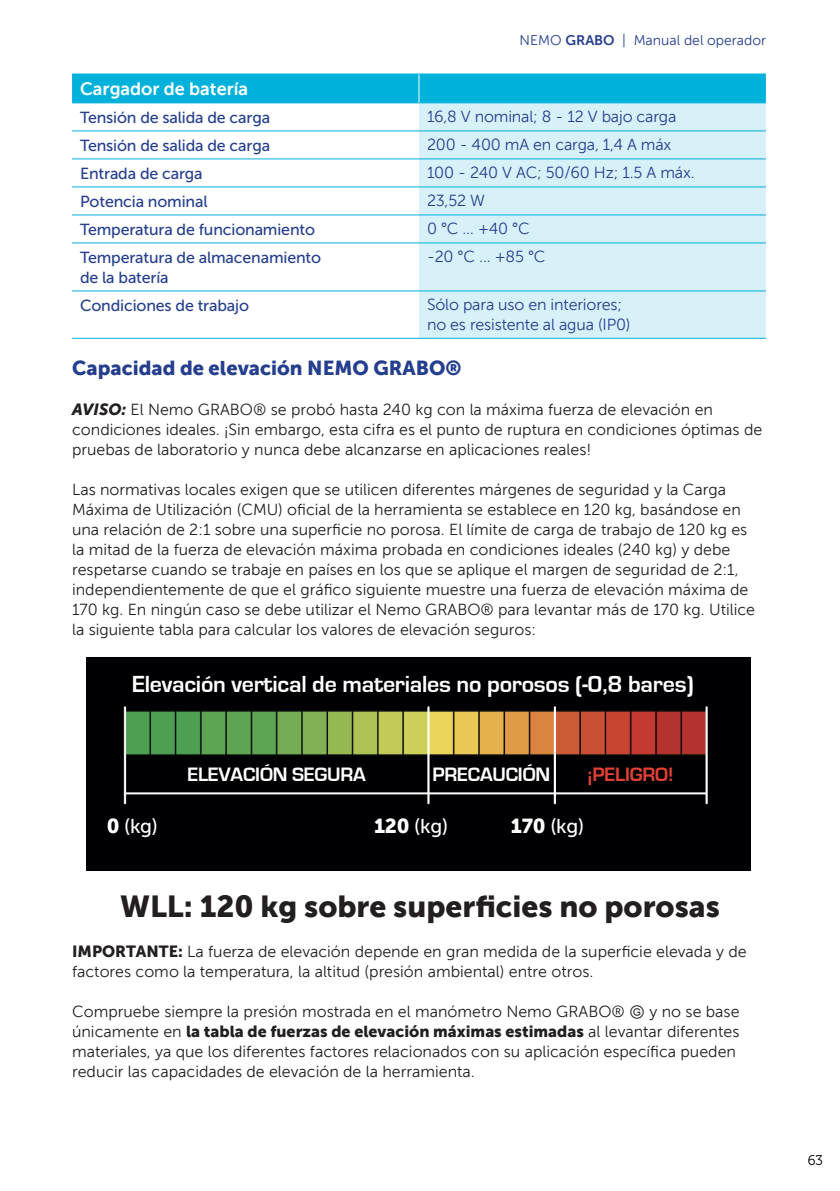
<style>
.page{position:relative;width:840px;height:1191px;background:#fff}
.page>*{position:absolute;margin:0;border:0;box-sizing:border-box;transform-origin:0 0}
.t1{font:30px "Museo Sans 900";color:#231f20}
.t2{font:700 24px "Eurostile";letter-spacing:-.01em;color:#fff}
.t3{font:20px "Museo Sans 900";color:#253f8e}
.t4{font:700 20px "Eurostile";letter-spacing:-.01em;color:#fff}
.t5{font:20px "Museo Sans 500";color:#fff}
.t6{font:700 20px "Eurostile";letter-spacing:-.01em;color:#e24035}
.t7{font:18px "Museo Sans 700";color:#fff}
.t8{font:16px/20px "Museo Sans 300";color:#231f20}
.t9{font:16px/20px "Museo Sans 500";letter-spacing:-.01em;color:#253f8e}
.t10{font:16px/20px "Museo Sans 300";letter-spacing:-.01em;color:#253f8e}
.t11{font:16px "Museo Sans 900";color:#231f20}
.t12{font:14px "Museo Sans 300";color:#253f8e}
.t13{font:14px "Museo 300";color:#000}
.s1{font-family:"Museo Sans 700"}
.s2{font-family:"Museo Sans 900";font-style:italic}
.s3{font-family:"Museo Sans 900"}
.s4{font-family:"Arial Unicode MS"}
.s5{font-family:"Museo Sans 300"}
</style>
<div class="page">
<div style="left:419px;top:104px;width:346px;height:234px;background:#d8f0f8"></div>
<hr style="left:72px;top:103px;width:347px;height:1px;background:#00b1dc">
<hr style="left:419px;top:103px;width:346px;height:1px;background:#00b1dc">
<hr style="left:72px;top:131px;width:347px;height:1px;background:#00b1dc">
<hr style="left:419px;top:131px;width:346px;height:1px;background:#00b1dc">
<hr style="left:72px;top:159px;width:347px;height:1px;background:#00b1dc">
<hr style="left:419px;top:159px;width:346px;height:1px;background:#00b1dc">
<hr style="left:72px;top:187px;width:347px;height:1px;background:#00b1dc">
<hr style="left:419px;top:187px;width:346px;height:1px;background:#00b1dc">
<hr style="left:72px;top:215px;width:347px;height:1px;background:#00b1dc">
<hr style="left:419px;top:215px;width:346px;height:1px;background:#00b1dc">
<hr style="left:72px;top:243px;width:347px;height:1px;background:#00b1dc">
<hr style="left:419px;top:243px;width:346px;height:1px;background:#00b1dc">
<hr style="left:72px;top:291px;width:347px;height:1px;background:#00b1dc">
<hr style="left:419px;top:291px;width:346px;height:1px;background:#00b1dc">
<hr style="left:72px;top:338px;width:347px;height:1px;background:#00b1dc">
<hr style="left:419px;top:338px;width:346px;height:1px;background:#00b1dc">
<div style="left:72px;top:74px;width:693px;height:29px;background:#00b1dc"></div>
<img style="left:86px;top:658px;width:664px;height:213px">
<p class="t12" style="left:519px;top:32px;width:248px">NEMO <span class="s1">GRABO</span> | Manual del operador</p>
<p class="t7" style="left:80px;top:79px;width:169px">Cargador de batería</p>
<p class="t9" style="left:80px;top:107px;width:191px">Tensión de salida de carga</p>
<p class="t10" style="left:427px;top:107px;width:251px">16,8 V nominal; 8 - 12 V bajo carga</p>
<p class="t9" style="left:80px;top:135px;width:191px">Tensión de salida de carga</p>
<p class="t10" style="left:427px;top:135px;width:246px">200 - 400 mA en carga, 1,4 A máx</p>
<p class="t9" style="left:80px;top:163px;width:124px">Entrada de carga</p>
<p class="t10" style="left:427px;top:163px;width:269px">100 - 240 V AC; 50/60 Hz; 1.5 A máx.</p>
<p class="t9" style="left:80px;top:191px;width:129px">Potencia nominal</p>
<p class="t10" style="left:427px;top:191px;width:59px">23,52 W</p>
<p class="t9" style="left:80px;top:219px;width:236px">Temperatura de funcionamiento</p>
<p class="t10" style="left:427px;top:219px;width:104px">0 °C … +40 °C</p>
<p class="t9" style="left:80px;top:247px;width:242px">Temperatura de almacenamiento de la batería</p>
<p class="t10" style="left:427px;top:247px;width:120px">-20 °C ... +85 °C</p>
<p class="t9" style="left:80px;top:295px;width:170px">Condiciones de trabajo</p>
<p class="t10" style="left:427px;top:295px;width:205px">Sólo para uso en interiores; no es resistente al agua (IP0)</p>
<p class="t3" style="left:72px;top:356px;width:390px">Capacidad de elevación NEMO GRABO®</p>
<p class="t8" style="left:72px;top:399px;width:691px"><span class="s2">AVISO:</span> El Nemo GRABO® se probó hasta 240 kg con la máxima fuerza de elevación en condiciones ideales. ¡Sin embargo, esta cifra es el punto de ruptura en condiciones óptimas de pruebas de laboratorio y nunca debe alcanzarse en aplicaciones reales!</p>
<p class="t8" style="left:72px;top:479px;width:684px">Las normativas locales exigen que se utilicen diferentes márgenes de seguridad y la Carga Máxima de Utilización (CMU) oficial de la herramienta se establece en 120 kg, basándose en una relación de 2:1 sobre una superficie no porosa. El límite de carga de trabajo de 120 kg es la mitad de la fuerza de elevación máxima probada en condiciones ideales (240 kg) y debe respetarse cuando se trabaje en países en los que se aplique el margen de seguridad de 2:1, independientemente de que el gráfico siguiente muestre una fuerza de elevación máxima de 170 kg. En ningún caso se debe utilizar el Nemo GRABO® para levantar más de 170 kg. Utilice la siguiente tabla para calcular los valores de elevación seguros:</p>
<h2 class="t2" style="left:132px;top:671px;width:563px">Elevación vertical de materiales no porosos (-0,8 bares)</h2>
<p class="t4" style="left:187px;top:763px;width:180px">ELEVACIÓN SEGURA</p>
<p class="t4" style="left:432px;top:763px;width:119px">PRECAUCIÓN</p>
<p class="t6" style="left:587px;top:763px;width:88px">¡PELIGRO!</p>
<p class="t5" style="left:107px;top:815px;width:53px"><span class="s3">0</span> (kg)</p>
<p class="t5" style="left:374px;top:815px;width:75px"><span class="s3">120</span> (kg)</p>
<p class="t5" style="left:510px;top:815px;width:75px"><span class="s3">170</span> (kg)</p>
<h1 class="t1" style="left:120px;top:889px;width:601px">WLL: 120 kg sobre superficies no porosas</h1>
<p class="t8" style="left:72px;top:941px;width:675px"><span class="s3">IMPORTANTE:</span> La fuerza de elevación depende en gran medida de la superficie elevada y de factores como la temperatura, la altitud (presión ambiental) entre otros.</p>
<p class="t8" style="left:72px;top:1001px;width:668px">Compruebe siempre la presión mostrada en el manómetro Nemo GRABO® <span class="s4">Ⓖ</span> y no se base</p>
<p class="t11" style="left:72px;top:1022px;width:668px"><span class="s5">únicamente en</span> la tabla de fuerzas de elevación máximas estimadas <span class="s5">al levantar diferentes</span></p>
<p class="t8" style="left:72px;top:1041px;width:665px">materiales, ya que los diferentes factores relacionados con su aplicación específica pueden reducir las capacidades de elevación de la herramienta.</p>
<p class="t13" style="left:807px;top:1153px;width:17px">63</p>
</div>
